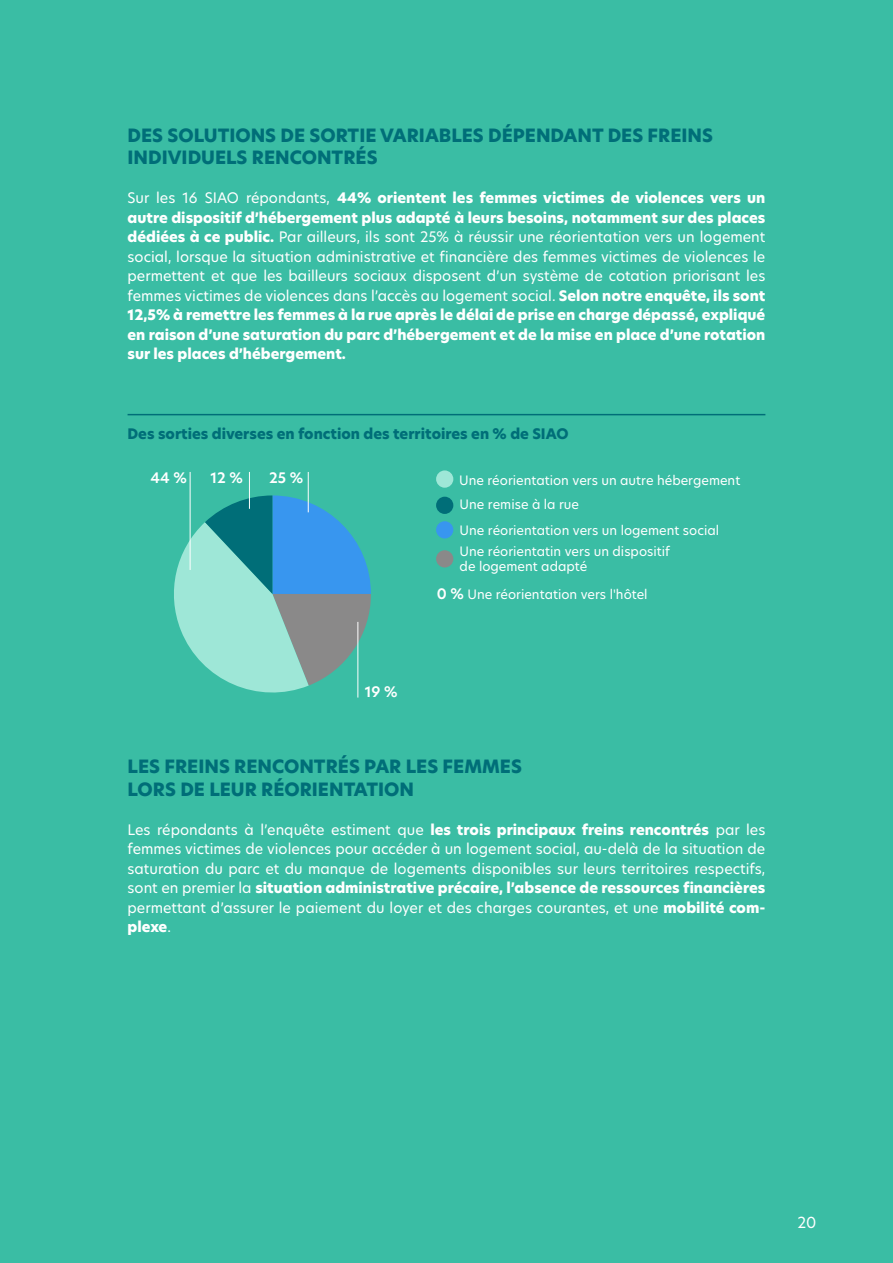
<style>
.page{position:relative;width:893px;height:1263px;background:#3abda4}
.page>*{position:absolute;margin:0;border:0;box-sizing:border-box;transform-origin:0 0}
.t1{font:800 18px/22.5px "Hero New";color:#006e78}
.t2{font:15px "Hero New";color:#fff}
.t3{font:800 14.25px/19.5px "Hero New";color:#fff;text-align:justify}
.t4{font:14.25px/19.5px "Hero New";color:#fff;text-align:justify}
.t5{font:800 14.25px "Hero New";color:#006e78}
.t6{font:600 14.25px "Hero New";color:#fff}
.t7{font:12.75px/24.3px "Hero New";color:#fff}
.s1{font-weight:400}
.s2{font-weight:600;font-size:14.25px}
.s3{font-weight:800}
</style>
<div class="page">
<svg style="left:174px;top:495px;width:197px;height:203px"></svg>
<hr style="left:190px;top:472px;width:1px;height:98px;background:#fff">
<hr style="left:249px;top:472px;width:1px;height:37px;background:#fff">
<hr style="left:308px;top:472px;width:1px;height:40px;background:#fff">
<hr style="left:357px;top:622px;width:1px;height:75px;background:#fff">
<div style="left:436px;top:470px;width:17px;height:18px;background:#9ee7d7;border-radius:50%"></div>
<div style="left:436px;top:497px;width:17px;height:17px;background:#006e78;border-radius:50%"></div>
<div style="left:436px;top:521px;width:17px;height:17px;background:#3896ef;border-radius:50%"></div>
<div style="left:436px;top:550px;width:17px;height:17px;background:#8a8989;border-radius:50%"></div>
<hr style="left:128px;top:414px;width:637px;height:1px;background:#006e78">
<p class="t1" style="left:128px;top:124px;width:587px">DES SOLUTIONS DE SORTIE VARIABLES DÉPENDANT DES FREINS<br>INDIVIDUELS RENCONTRÉS</p>
<p class="t3" style="left:128px;top:189px;width:639px"><span class="s1">Sur les 16 SIAO répondants,</span> 44% orientent les femmes victimes de violences vers un autre dispositif d’hébergement plus adapté à leurs besoins, notamment sur des places dédiées à ce public. <span class="s1">Par ailleurs, ils sont 25% à réussir une réorientation vers un logement social, lorsque la situation administrative et financière des femmes victimes de violences le permettent et que les bailleurs sociaux disposent d’un système de cotation priorisant les femmes victimes de violences dans l’accès au logement social.</span> Selon notre enquête, ils sont 12,5% à remettre les femmes à la rue après le délai de prise en charge dépassé, expliqué en raison d’une saturation du parc d’hébergement et de la mise en place d’une rotation sur les places d’hébergement.</p>
<p class="t5" style="left:128px;top:424px;width:442px">Des sorties diverses en fonction des territoires en % de SIAO</p>
<p class="t6" style="left:150px;top:468px;width:38px">44 %</p>
<p class="t6" style="left:210px;top:468px;width:34px">12 %</p>
<p class="t6" style="left:269px;top:468px;width:36px">25 %</p>
<p class="t6" style="left:365px;top:682px;width:34px">19 %</p>
<p class="t7" style="left:459px;top:468px;width:283px">Une réorientation vers un autre hébergement<br>Une remise à la rue</p>
<p class="t7" style="left:460px;top:543px;width:212px;line-height:15.3px">Une réorientatin vers un dispositif de logement adapté</p>
<p class="t7" style="left:460px;top:517px;width:261px">Une réorientation vers un logement social</p>
<p class="t7" style="left:437px;top:581px;width:212px"><span class="s2">0 %</span> Une réorientation vers l'hôtel</p>
<p class="t1" style="left:128px;top:756px;width:396px">LES FREINS RENCONTRÉS PAR LES FEMMES<br>LORS DE LEUR RÉORIENTATION</p>
<p class="t4" style="left:128px;top:820px;width:639px">Les répondants à l’enquête estiment que <span class="s3">les trois principaux freins rencontrés</span> par les femmes victimes de violences pour accéder à un logement social, au-delà de la situation de saturation du parc et du manque de logements disponibles sur leurs territoires respectifs, sont en premier la <span class="s3">situation administrative précaire, l’absence de ressources financières </span>permettant d’assurer le paiement du loyer et des charges courantes, et une <span class="s3">mobilité com&shy;plexe</span>.</p>
<p class="t2" style="left:797px;top:1212px;width:21px">20</p>
</div>
